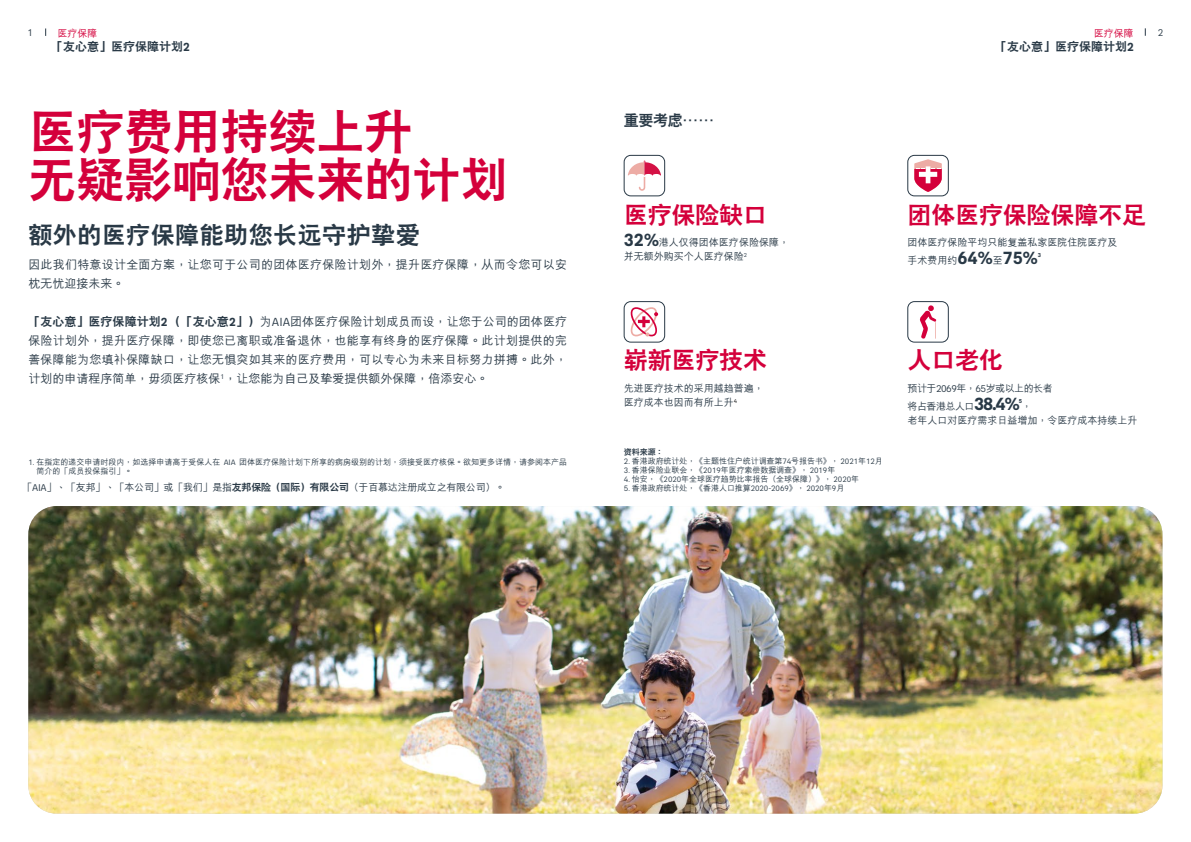
<style>
.page{position:relative;width:1191px;height:842px;background:#fff}
.page>*{position:absolute;margin:0;border:0;box-sizing:border-box;transform-origin:0 0}
.t1{font:800 48px/48px "C Hei 2 HKS";color:#d4003b}
.t2{font:800 24px "C Hei 2 HKS";letter-spacing:-.005em;color:#d4003b}
.t3{font:800 24px "C Hei 2 HKS";letter-spacing:.02em;color:#293946}
.t4{font:800 15px "C Hei 2 HKS";color:#293946}
.t5{font:500 12px/19px "M Hei HKS";letter-spacing:.02em;color:#293946}
.t6{font:800 12px "C Hei 2 HKS";color:#293946}
.t7{font:500 10px/14px "M Hei HKS";color:#293946}
.t8{font:500 10px "M Hei HKS";letter-spacing:-.025em;color:#293946}
.t9{font:500 10px/18px "M Hei HKS";letter-spacing:-.05em;color:#293946}
.t10{font:500 10px "M Hei HKS";color:#d4003b}
.t11{font:10px "AIA Everest";color:#293946}
.t12{font:500 8px/9px "M Hei HKS";color:#293946}
.t13{font:800 8px "C Hei 2 HKS";color:#293946}
.t14{font:700 5.8px "AIA Everest";color:#293946}
.s1{font-family:"AIA Everest";font-weight:700}
.s2{font-family:"C Hei 2 HKS";font-weight:800}
.s3{font-family:"AIA Everest";font-weight:400}
.s4{font-family:"AIA Everest";font-weight:700;font-size:18px}
</style>
<div class="page">
<div style="left:624px;top:155px;width:41px;height:41px;border:1px solid #293946;border-radius:7px"></div>
<div style="left:624px;top:301px;width:41px;height:41px;border:1px solid #293946;border-radius:7px"></div>
<div style="left:907px;top:301px;width:41px;height:41px;border:1px solid #293946;border-radius:7px"></div>
<div style="left:907px;top:155px;width:41px;height:41px;border:1px solid #293946;border-radius:7px"></div>
<svg style="left:914px;top:159px;width:27px;height:33px"></svg>
<svg style="left:630px;top:307px;width:29px;height:29px"></svg>
<svg style="left:919px;top:305px;width:17px;height:34px"></svg>
<svg style="left:628px;top:160px;width:33px;height:31px"></svg>
<img style="left:28px;top:506px;width:1134px;height:308px">
<p class="t11" style="left:28px;top:27px;width:7px">1</p>
<p class="t10" style="left:57px;top:26px;width:41px">醫療保障</p>
<p class="t11" style="left:1157px;top:27px;width:7px">2</p>
<p class="t6" style="left:51px;top:39px;width:140px">「友心意」醫療保障計劃<span class="s1">2</span></p>
<p class="t10" style="left:1093px;top:26px;width:41px">醫療保障</p>
<p class="t6" style="left:995px;top:39px;width:140px">「友心意」醫療保障計劃<span class="s1">2</span></p>
<h1 class="t1" style="left:28px;top:109px;width:482px">醫療費用持續上升<br>無疑影響您未來的計劃</h1>
<h2 class="t3" style="left:28px;top:219px;width:393px">額外的醫療保障能助您長遠守護摯愛</h2>
<p class="t5" style="left:28px;top:254px;width:540px">因此我們特意設計全面方案，讓您可於公司的團體醫療保險計劃外，提升醫療保障，從而令您可以安枕無憂迎接未來。</p>
<p class="t5" style="left:28px;top:311px;width:540px;text-align:justify"><span class="s2">「友心意」醫療保障計劃</span><span class="s1">2</span><span class="s2">（「友心意</span><span class="s1">2</span><span class="s2">」）</span>為<span class="s3">AIA</span>團體醫療保險計劃成員而設，讓您於公司的團體醫療保險計劃外，提升醫療保障，即使您已離職或準備退休，也能享有終身的醫療保障。此計劃提供的完善保障能為您填補保障缺口，讓您無懼突如其來的醫療費用，可以專心為未來目標努力拼搏。此外，計劃的申請程序簡單，毋須醫療核保<sup>1</sup>，讓您能為自己及摯愛提供額外保障，倍添安心。</p>
<p class="t12" style="left:36px;top:457px;width:532px;text-indent:-8px"><span class="s3">1.</span> 在指定的遞交申請時段內，如選擇申請高於受保人在 <span class="s3">AIA</span> 團體醫療保險計劃下所享的病房級別的計劃，須接受醫療核保。欲知更多詳情，請參閱本產品簡介的「成員投保指引」。</p>
<p class="t8" style="left:22px;top:480px;width:484px">「<span class="s3">AIA</span>」、「友邦」、「本公司」或「我們」是指<span class="s2">友邦保險（國際）有限公司</span>（於百慕達註冊成立之有限公司）。</p>
<p class="t4" style="left:624px;top:110px;width:91px">重要考慮⋯⋯</p>
<h2 class="t2" style="left:624px;top:199px;width:145px">醫療保險缺口</h2>
<p class="t7" style="left:624px;top:235px;width:167px"><span class="s4">32%</span>港人僅得團體醫療保險保障，並無額外購買個人醫療保險<sup>2</sup></p>
<h2 class="t2" style="left:907px;top:199px;width:240px">團體醫療保險保障不足</h2>
<p class="t7" style="left:907px;top:233px;width:211px;line-height:18px">團體醫療保險平均只能复蓋私家醫院住院醫療及手術費用約<span class="s4">64%</span>至<span class="s4">75%</span></p>
<p class="t14" style="left:1037px;top:251px;width:5px">3</p>
<h2 class="t2" style="left:624px;top:344px;width:145px">嶄新醫療技術</h2>
<p class="t7" style="left:624px;top:380px;width:141px">先進醫療技術的採用越趨普遍，醫療成本也因而有所上升<sup>4</sup></p>
<p class="t13" style="left:624px;top:447px;width:41px">資料來源：</p>
<p class="t12" style="left:624px;top:456px;width:260px"><span class="s3">2.</span> 香港政府統計處，《主題性住戶統計調查第<span class="s3">74</span>號報告書》， <span class="s3">2021</span>年<span class="s3">12</span>月</p>
<p class="t12" style="left:624px;top:465px;width:213px"><span class="s3">3.</span> 香港保險業聯會，《<span class="s3">2019</span>年醫療索償數據調查》， <span class="s3">2019</span>年</p>
<p class="t12" style="left:624px;top:474px;width:237px"><span class="s3">4.</span> 怡安，《<span class="s3">2020</span>年全球醫療趨勢比率報告（全球保障）》， <span class="s3">2020</span>年</p>
<p class="t12" style="left:624px;top:483px;width:222px"><span class="s3">5.</span> 香港政府統計處，《香港人口推算<span class="s3">2020-2069</span>》， <span class="s3">2020</span>年<span class="s3">9</span>月</p>
<h2 class="t2" style="left:907px;top:344px;width:97px">人口老化</h2>
<p class="t9" style="left:907px;top:378px;width:147px">預計於<span class="s3">2069</span>年，<span class="s3">65</span>歲或以上的長者將佔香港總人口<span class="s4">38.4%</span> ，</p>
<p class="t14" style="left:1018px;top:397px;width:5px">5</p>
<p class="t7" style="left:907px;top:412px;width:231px">老年人口對醫療需求日益增加，令醫療成本持續上升</p>
</div>
